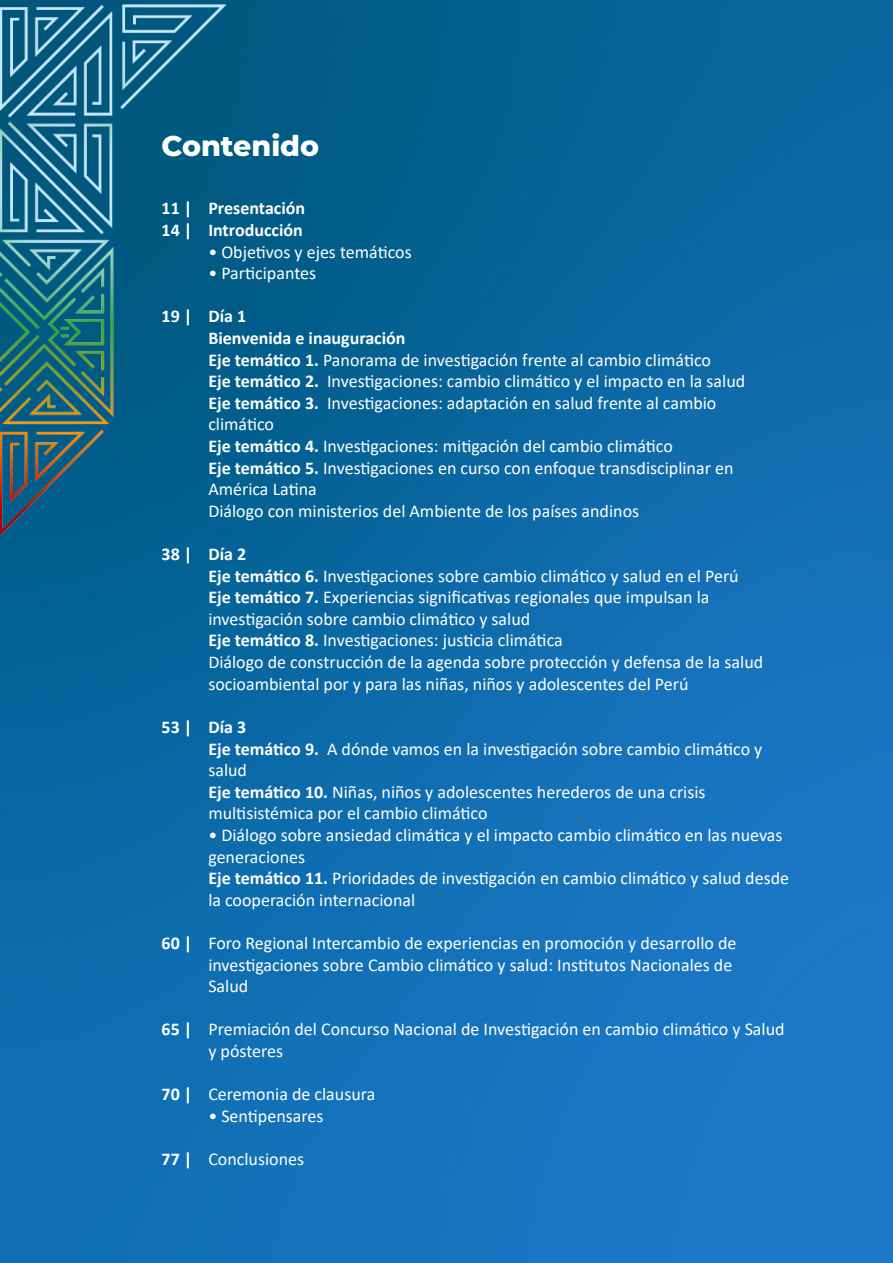
<style>
.page{position:relative;width:893px;height:1263px;background:#fff}
.page>*{position:absolute;margin:0;border:0;box-sizing:border-box;transform-origin:0 0}
.t1{font:800 28.5px "Montserrat";color:#fff}
.t2{font:18px/21.6px "Calibri";color:#fff}
.t3{font:700 18px "Calibri";color:#fff}
.s1{font-weight:700}
</style>
<div class="page">
<img style="left:0;top:0;width:893px;height:1263px">
<img style="left:0;top:0;width:227px;height:551px">
<p class="t1" style="left:162px;top:127px;width:159px">Contenido</p>
<p class="t3" style="left:162px;top:196px;width:32px">11 |</p>
<p class="t3" style="left:162px;top:217px;width:32px">14 |</p>
<p class="t3" style="left:162px;top:304px;width:32px">19 |</p>
<p class="t3" style="left:162px;top:541px;width:32px">38 |</p>
<p class="t3" style="left:162px;top:714px;width:32px">53 |</p>
<p class="t3" style="left:162px;top:930px;width:32px">60 |</p>
<p class="t3" style="left:162px;top:1017px;width:32px">65 |</p>
<p class="t3" style="left:162px;top:1081px;width:32px">70 |</p>
<p class="t3" style="left:162px;top:1146px;width:32px">77 |</p>
<p class="t3" style="left:208px;top:196px;width:98px">Presentación</p>
<p class="t3" style="left:208px;top:217px;width:96px">Introducción</p>
<p class="t2" style="left:208px;top:240px;width:205px">• Objetivos y ejes temáticos</p>
<p class="t2" style="left:208px;top:262px;width:109px">• Participantes</p>
<p class="t3" style="left:208px;top:304px;width:39px">Día 1</p>
<p class="t3" style="left:208px;top:325px;width:199px">Bienvenida e inauguración</p>
<p class="t2" style="left:208px;top:348px;width:504px"><span class="s1">Eje temático 1.</span> Panorama de investigación frente al cambio climático</p>
<p class="t2" style="left:208px;top:370px;width:538px"><span class="s1">Eje temático 2.</span> Investigaciones: cambio climático y el impacto en la salud</p>
<p class="t2" style="left:208px;top:392px;width:510px"><span class="s1">Eje temático 3.</span> Investigaciones: adaptación en salud frente al cambio climático</p>
<p class="t2" style="left:208px;top:435px;width:466px"><span class="s1">Eje temático 4.</span> Investigaciones: mitigación del cambio climático</p>
<p class="t2" style="left:208px;top:456px;width:527px"><span class="s1">Eje temático 5.</span> Investigaciones en curso con enfoque transdisciplinar en<br>América Latina</p>
<p class="t2" style="left:208px;top:500px;width:432px">Diálogo con ministerios del Ambiente de los países andinos</p>
<p class="t3" style="left:208px;top:541px;width:39px">Día 2</p>
<p class="t2" style="left:208px;top:564px;width:532px"><span class="s1">Eje temático 6.</span> Investigaciones sobre cambio climático y salud en el Perú</p>
<p class="t2" style="left:208px;top:586px;width:503px"><span class="s1">Eje temático 7.</span> Experiencias significativas regionales que impulsan la investigación sobre cambio climático y salud</p>
<p class="t2" style="left:208px;top:629px;width:356px"><span class="s1">Eje temático 8.</span> Investigaciones: justicia climática</p>
<p class="t2" style="left:208px;top:651px;width:556px">Diálogo de construcción de la agenda sobre protección y defensa de la salud socioambiental por y para las niñas, niños y adolescentes del Perú</p>
<p class="t3" style="left:208px;top:714px;width:39px">Día 3</p>
<p class="t2" style="left:208px;top:737px;width:556px"><span class="s1">Eje temático 9.</span> A dónde vamos en la investigación sobre cambio climático y salud</p>
<p class="t2" style="left:208px;top:780px;width:499px"><span class="s1">Eje temático 10.</span> Niñas, niños y adolescentes herederos de una crisis multisistémica por el cambio climático</p>
<p class="t2" style="left:208px;top:824px;width:576px">• Diálogo sobre ansiedad climática y el impacto cambio climático en las nuevas generaciones</p>
<p class="t2" style="left:208px;top:867px;width:582px"><span class="s1">Eje temático 11.</span> Prioridades de investigación en cambio climático y salud desde la cooperación internacional</p>
<p class="t2" style="left:208px;top:932px;width:530px">Foro Regional Intercambio de experiencias en promoción y desarrollo de investigaciones sobre Cambio climático y salud: Institutos Nacionales de<br>Salud</p>
<p class="t2" style="left:208px;top:1018px;width:578px">Premiación del Concurso Nacional de Investigación en cambio climático y Salud y pósteres</p>
<p class="t2" style="left:208px;top:1083px;width:169px">Ceremonia de clausura</p>
<p class="t2" style="left:208px;top:1104px;width:117px">• Sentipensares</p>
<p class="t2" style="left:208px;top:1148px;width:97px">Conclusiones</p>
</div>
